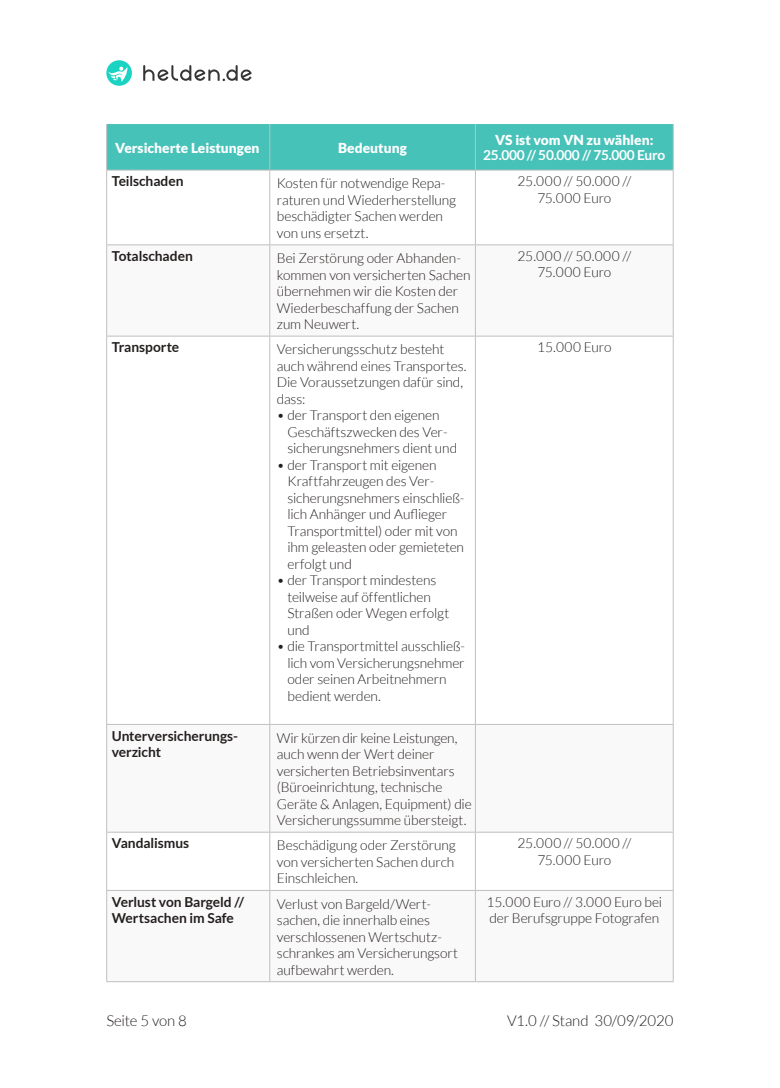
<style>
.page{position:relative;width:780px;height:1088px;background:#fff}
.page>*{position:absolute;margin:0;border:0;box-sizing:border-box;transform-origin:0 0}
.t1{font:300 15px "Lato";letter-spacing:-.01em;color:#241f1f}
.t2{font:300 13.75px/16.5px "Lato";letter-spacing:-.01em;color:#241f1f}
.t3{font:700 13.75px/16.5px "Lato";letter-spacing:-.005em;color:#241f1f}
.t4{font:300 13.75px/16.5px "Lato";letter-spacing:.025em;color:#241f1f;text-align:center}
.t5{font:900 13.75px "Lato";color:#fff}
.t6{font:700 13.75px "Lato";letter-spacing:-.02em;color:#fff}
</style>
<div class="page">
<div style="left:107px;top:124px;width:566px;height:46px;background:#47c2b9"></div>
<svg style="left:107px;top:246px;width:566px;height:735px"></svg>
<hr style="left:106px;top:170px;width:1px;height:75px;background:#c0bfc1">
<hr style="left:269px;top:170px;width:1px;height:75px;background:#c0bfc1">
<hr style="left:475px;top:170px;width:1px;height:75px;background:#c0bfc1">
<hr style="left:673px;top:170px;width:1px;height:75px;background:#c0bfc1">
<hr style="left:106px;top:245px;width:164px;height:1px;background:#c0bfc1">
<hr style="left:106px;top:245px;width:1px;height:91px;background:#c0bfc1">
<hr style="left:270px;top:245px;width:205px;height:1px;background:#c0bfc1">
<hr style="left:269px;top:245px;width:1px;height:91px;background:#c0bfc1">
<hr style="left:475px;top:245px;width:198px;height:1px;background:#c0bfc1">
<hr style="left:475px;top:245px;width:1px;height:91px;background:#c0bfc1">
<hr style="left:673px;top:245px;width:1px;height:91px;background:#c0bfc1">
<hr style="left:106px;top:336px;width:164px;height:1px;background:#c0bfc1">
<hr style="left:106px;top:336px;width:1px;height:388px;background:#c0bfc1">
<hr style="left:270px;top:336px;width:205px;height:1px;background:#c0bfc1">
<hr style="left:269px;top:336px;width:1px;height:388px;background:#c0bfc1">
<hr style="left:475px;top:336px;width:198px;height:1px;background:#c0bfc1">
<hr style="left:475px;top:336px;width:1px;height:388px;background:#c0bfc1">
<hr style="left:673px;top:336px;width:1px;height:388px;background:#c0bfc1">
<hr style="left:106px;top:724px;width:164px;height:1px;background:#c0bfc1">
<hr style="left:106px;top:725px;width:1px;height:107px;background:#c0bfc1">
<hr style="left:270px;top:724px;width:205px;height:1px;background:#c0bfc1">
<hr style="left:269px;top:725px;width:1px;height:107px;background:#c0bfc1">
<hr style="left:475px;top:724px;width:198px;height:1px;background:#c0bfc1">
<hr style="left:475px;top:725px;width:1px;height:107px;background:#c0bfc1">
<hr style="left:673px;top:725px;width:1px;height:107px;background:#c0bfc1">
<hr style="left:106px;top:832px;width:164px;height:1px;background:#c0bfc1">
<hr style="left:106px;top:832px;width:1px;height:58px;background:#c0bfc1">
<hr style="left:270px;top:832px;width:205px;height:1px;background:#c0bfc1">
<hr style="left:269px;top:832px;width:1px;height:58px;background:#c0bfc1">
<hr style="left:475px;top:832px;width:198px;height:1px;background:#c0bfc1">
<hr style="left:475px;top:832px;width:1px;height:58px;background:#c0bfc1">
<hr style="left:673px;top:832px;width:1px;height:58px;background:#c0bfc1">
<hr style="left:106px;top:890px;width:164px;height:1px;background:#c0bfc1">
<hr style="left:106px;top:891px;width:1px;height:90px;background:#c0bfc1">
<hr style="left:270px;top:890px;width:205px;height:1px;background:#c0bfc1">
<hr style="left:269px;top:891px;width:1px;height:90px;background:#c0bfc1">
<hr style="left:475px;top:890px;width:198px;height:1px;background:#c0bfc1">
<hr style="left:475px;top:891px;width:1px;height:90px;background:#c0bfc1">
<hr style="left:673px;top:891px;width:1px;height:90px;background:#c0bfc1">
<hr style="left:106px;top:981px;width:164px;height:1px;background:#c0bfc1">
<hr style="left:270px;top:981px;width:205px;height:1px;background:#c0bfc1">
<hr style="left:475px;top:981px;width:198px;height:1px;background:#c0bfc1">
<hr style="left:106px;top:124px;width:1px;height:46px;background:#c0bfc1">
<hr style="left:269px;top:124px;width:1px;height:46px;background:#c0bfc1">
<hr style="left:475px;top:124px;width:1px;height:46px;background:#c0bfc1">
<hr style="left:673px;top:124px;width:1px;height:46px;background:#c0bfc1">
<hr style="left:106px;top:170px;width:164px;height:1px;background:#c0bfc1">
<hr style="left:270px;top:170px;width:205px;height:1px;background:#c0bfc1">
<hr style="left:475px;top:170px;width:198px;height:1px;background:#c0bfc1">
<svg style="left:143px;top:65px;width:109px;height:16px"></svg>
<svg style="left:106px;top:60px;width:26px;height:26px"></svg>
<p class="t5" style="left:115px;top:139px;width:146px">Versicherte Leistungen</p>
<p class="t5" style="left:338px;top:139px;width:70px">Bedeutung</p>
<p class="t5" style="left:495px;top:132px;width:160px">VS ist vom VN zu wählen:</p>
<p class="t6" style="left:483px;top:147px;width:183px">25.000 // 50.000 // 75.000 Euro</p>
<p class="t3" style="left:112px;top:173px;width:73px">Teilschaden</p>
<p class="t2" style="left:277px;top:175px;width:181px">Kosten für notwendige Repa&shy;raturen und Wiederherstellung beschädigter Sachen werden von uns ersetzt.</p>
<p class="t4" style="left:517px;top:173px;width:115px">25.000 // 50.000 //<br>75.000 Euro</p>
<p class="t3" style="left:112px;top:247px;width:83px">Totalschaden</p>
<p class="t2" style="left:277px;top:250px;width:195px">Bei Zerstörung oder Abhanden&shy;kommen von versicherten Sachen übernehmen wir die Kosten der<br>Wiederbeschaffung der Sachen zum Neuwert.</p>
<p class="t4" style="left:517px;top:248px;width:115px">25.000 // 50.000 //<br>75.000 Euro</p>
<p class="t3" style="left:112px;top:339px;width:69px">Transporte</p>
<p class="t2" style="left:277px;top:341px;width:191px">Versicherungsschutz besteht auch während eines Transportes.<br>Die Voraussetzungen dafür sind, dass:</p>
<p class="t2" style="left:287px;top:407px;width:171px;text-indent:-11px">• der Transport den eigenen<br>Geschäftszwecken des Ver&shy;sicherungsnehmers dient und</p>
<p class="t2" style="left:287px;top:457px;width:178px;text-indent:-11px">• der Transport mit eigenen<br>Kraftfahrzeugen des Ver&shy;sicherungsnehmers einschließ&shy;lich Anhänger und Auflieger<br>Transportmittel) oder mit von ihm geleasten oder gemieteten erfolgt und</p>
<p class="t2" style="left:287px;top:572px;width:163px;text-indent:-11px">• der Transport mindestens teilweise auf öffentlichen<br>Straßen oder Wegen erfolgt und</p>
<p class="t2" style="left:287px;top:638px;width:179px;text-indent:-11px">• die Transportmittel ausschließ&shy;lich vom Versicherungsnehmer oder seinen Arbeitnehmern bedient werden.</p>
<p class="t2" style="left:537px;top:339px;width:76px">15.000 Euro</p>
<p class="t3" style="left:112px;top:727px;width:128px">Unterversicherungs&shy;verzicht</p>
<p class="t2" style="left:277px;top:729px;width:196px">Wir kürzen dir keine Leistungen, auch wenn der Wert deiner versicherten Betriebsinventars (Büroeinrichtung, technische<br>Geräte &amp; Anlagen, Equipment) die<br>Versicherungssumme übersteigt.</p>
<p class="t3" style="left:112px;top:835px;width:79px">Vandalismus</p>
<p class="t2" style="left:277px;top:837px;width:180px;text-align:justify">Beschädigung oder Zerstörung von versicherten Sachen durch Einschleichen.</p>
<p class="t4" style="left:517px;top:835px;width:115px">25.000 // 50.000 //<br>75.000 Euro</p>
<p class="t3" style="left:112px;top:893px;width:134px">Verlust von Bargeld //<br>Wertsachen im Safe</p>
<p class="t2" style="left:277px;top:895px;width:183px">Verlust von Bargeld/Wert&shy;sachen, die innerhalb eines verschlossenen Wertschutz&shy;schrankes am Versicherungsort aufbewahrt werden.</p>
<p class="t2" style="left:486px;top:893px;width:177px">15.000 Euro // 3.000 Euro bei der Berufsgruppe Fotografen</p>
<p class="t1" style="left:106px;top:1012px;width:82px">Seite 5 von 8</p>
<p class="t1" style="left:507px;top:1012px;width:168px">V1.0 // Stand 30/09/2020</p>
</div>
